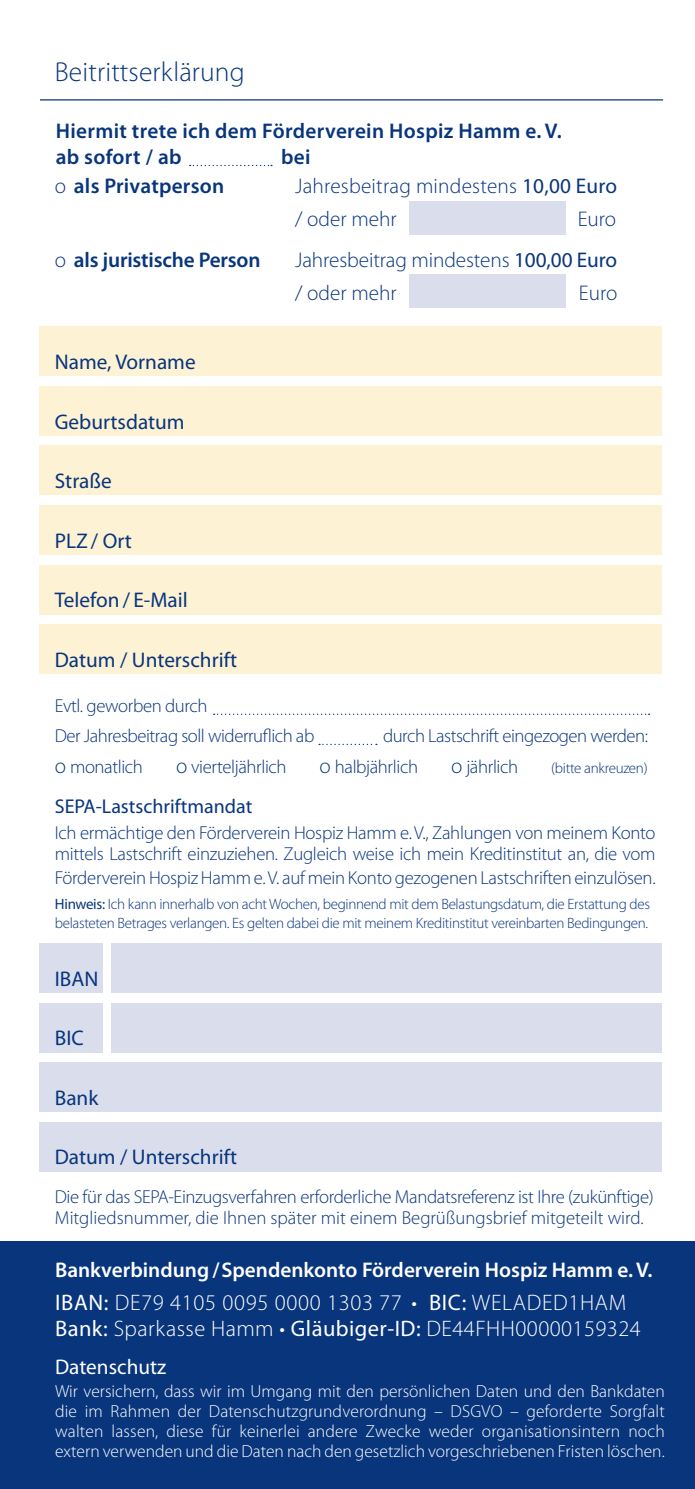
<style>
.page{position:relative;width:695px;height:1489px;background:#fff}
.page>*{position:absolute;margin:0;border:0;box-sizing:border-box;transform-origin:0 0}
.t1{font:300 27.5px "Myriad Pro";letter-spacing:.005em;color:#08357c}
.t2{font:300 22.5px/26.2px "Myriad Pro";letter-spacing:.025em;color:#fff}
.t3{font:21.25px "Myriad Pro";color:#08357c}
.t4{font:300 21.25px/33.2px "Myriad Pro";color:#08357c}
.t5{font:600 21.25px/26px "Myriad Pro";letter-spacing:.01em;color:#08357c}
.t6{font:600 21.25px "Myriad Pro";color:#fff}
.t7{font:600 21.25px "Myriad Pro";letter-spacing:-.01em;color:#08357c}
.t8{font:21.25px "Myriad Pro";color:#fff}
.t9{font:20px "Myriad Pro";color:#08357c}
.t10{font:300 18.75px/21.2px "Myriad Pro";letter-spacing:-.015em;color:#08357c}
.t11{font:300 17.5px/20px "Myriad Pro";color:#fff;text-align:justify}
.t12{font:300 15px/18.8px "Myriad Pro";letter-spacing:-.02em;color:#08357c}
.s1{font-weight:300}
.s2{font-weight:400}
.s3{font-size:21.25px}
</style>
<div class="page">
<div style="left:0;top:1241px;width:694px;height:247px;background:#08357c"></div>
<hr style="left:40px;top:99px;width:623px;height:1px;background:#08357c">
<svg style="left:189px;top:165px;width:83px;height:1px"></svg>
<div style="left:39px;top:326px;width:622px;height:49px;background:#fef2d4"></div>
<div style="left:39px;top:624px;width:622px;height:50px;background:#fef2d4"></div>
<div style="left:39px;top:565px;width:622px;height:49px;background:#fef2d4"></div>
<div style="left:39px;top:505px;width:622px;height:50px;background:#fef2d4"></div>
<div style="left:39px;top:445px;width:622px;height:50px;background:#fef2d4"></div>
<div style="left:39px;top:386px;width:622px;height:49px;background:#fef2d4"></div>
<div style="left:409px;top:201px;width:156px;height:33px;background:#dadeec"></div>
<div style="left:409px;top:274px;width:156px;height:34px;background:#dadeec"></div>
<div style="left:39px;top:943px;width:63px;height:50px;background:#dadeec"></div>
<div style="left:111px;top:943px;width:550px;height:50px;background:#dadeec"></div>
<div style="left:39px;top:1002px;width:63px;height:50px;background:#dadeec"></div>
<div style="left:111px;top:1002px;width:550px;height:50px;background:#dadeec"></div>
<div style="left:39px;top:1062px;width:622px;height:50px;background:#dadeec"></div>
<div style="left:39px;top:1121px;width:622px;height:50px;background:#dadeec"></div>
<svg style="left:214px;top:713px;width:435px;height:2px"></svg>
<svg style="left:319px;top:743px;width:58px;height:2px"></svg>
<h1 class="t1" style="left:55px;top:57px;width:191px">Beitrittserklärung</h1>
<p class="t5" style="left:56px;top:118px;width:507px">Hiermit trete ich dem Förderverein Hospiz Hamm e. V. ab sofort / ab</p>
<p class="t5" style="left:281px;top:145px;width:31px">bei</p>
<p class="t5" style="left:55px;top:173px;width:171px"><span class="s1">o</span> als Privatperson</p>
<p class="t4" style="left:295px;top:170px;width:323px">Jahresbeitrag mindestens <span class="s2">10,00 Euro </span>/ oder mehr</p>
<p class="t4" style="left:577px;top:203px;width:40px">Euro</p>
<p class="t7" style="left:55px;top:248px;width:207px"><span class="s1">o</span> als juristische Person</p>
<p class="t4" style="left:295px;top:243px;width:323px">Jahresbeitrag mindestens <span class="s2">100,00 Euro </span>/ oder mehr</p>
<p class="t4" style="left:578px;top:277px;width:40px">Euro</p>
<p class="t3" style="left:55px;top:350px;width:142px">Name, Vorname</p>
<p class="t3" style="left:55px;top:410px;width:131px">Geburtsdatum</p>
<p class="t3" style="left:55px;top:469px;width:58px">Straße</p>
<p class="t3" style="left:55px;top:529px;width:78px">PLZ / Ort</p>
<p class="t3" style="left:55px;top:588px;width:134px">Telefon / E-Mail</p>
<p class="t3" style="left:55px;top:648px;width:184px">Datum / Unterschrift</p>
<p class="t10" style="left:55px;top:691px;width:261px;line-height:30px">Evtl. geworben durch<br>Der Jahresbeitrag soll widerruflich ab</p>
<p class="t10" style="left:383px;top:726px;width:266px">durch Lastschrift eingezogen werden:</p>
<p class="t10" style="left:55px;top:756px;width:90px"><span class="s3">o</span> monatlich</p>
<p class="t10" style="left:176px;top:756px;width:112px"><span class="s3">o</span> vierteljährlich</p>
<p class="t10" style="left:319px;top:756px;width:100px"><span class="s3">o</span> halbjährlich</p>
<p class="t10" style="left:451px;top:756px;width:69px"><span class="s3">o</span> jährlich</p>
<p class="t12" style="left:551px;top:758px;width:98px">(bitte ankreuzen)</p>
<p class="t9" style="left:55px;top:795px;width:199px">SEPA-Lastschriftmandat</p>
<p class="t10" style="left:55px;top:822px;width:602px">Ich ermächtige den Förderverein Hospiz Hamm e.V., Zahlungen von meinem Konto mittels Lastschrift einzuziehen. Zugleich weise ich mein Kreditinstitut an, die vom</p>
<p class="t10" style="left:55px;top:867px;width:602px">Förderverein Hospiz Hamm e.V. auf mein Konto gezogenen Lastschriften einzulösen.</p>
<p class="t12" style="left:55px;top:895px;width:596px"><span class="s2">Hinweis:</span> Ich kann innerhalb von acht Wochen, beginnend mit dem Belastungsdatum, die Erstattung des belasteten Betrages verlangen. Es gelten dabei die mit meinem Kreditinstitut vereinbarten Bedingungen.</p>
<p class="t3" style="left:55px;top:966px;width:45px">IBAN</p>
<p class="t3" style="left:55px;top:1026px;width:30px">BIC</p>
<p class="t3" style="left:55px;top:1085px;width:45px">Bank</p>
<p class="t3" style="left:55px;top:1145px;width:184px">Datum / Unterschrift</p>
<p class="t10" style="left:55px;top:1186px;width:600px">Die für das SEPA-Einzugsverfahren erforderliche Mandatsreferenz ist Ihre (zukünftige)<br>Mitgliedsnummer, die Ihnen später mit einem Begrüßungsbrief mitgeteilt wird.</p>
<p class="t6" style="left:55px;top:1257px;width:599px">Bankverbindung /Spendenkonto Förderverein Hospiz Hamm e. V.</p>
<p class="t2" style="left:55px;top:1289px;width:587px"><span class="s2">IBAN:</span> DE79 4105 0095 0000 1303 77 • <span class="s2">BIC:</span> WELADED1HAM<br><span class="s2">Bank:</span> Sparkasse Hamm • <span class="s2">Gläubiger-ID:</span> DE44FHH00000159324</p>
<p class="t8" style="left:55px;top:1355px;width:113px">Datenschutz</p>
<p class="t11" style="left:55px;top:1380px;width:611px">Wir versichern, dass wir im Umgang mit den persönlichen Daten und den Bankdaten die im Rahmen der Datenschutzgrundverordnung – DSGVO – geforderte Sorgfalt walten lassen, diese für keinerlei andere Zwecke weder organisationsintern noch extern verwenden und die Daten nach den gesetzlich vorgeschriebenen Fristen löschen.</p>
</div>
